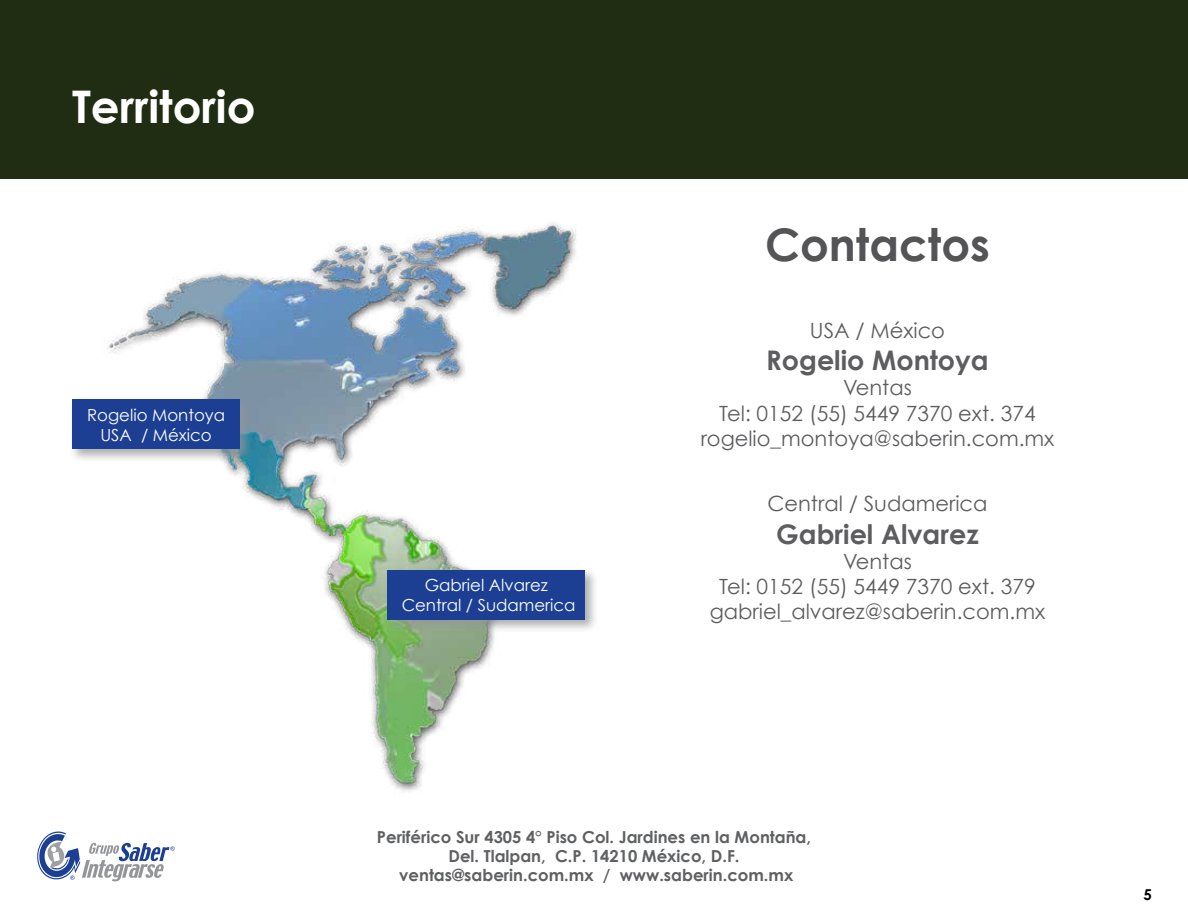
<style>
.page{position:relative;width:1188px;height:918px;background:#fff}
.page>*{position:absolute;margin:0;border:0;box-sizing:border-box;transform-origin:0 0}
.t1{font:700 45px "Century Gothic";color:#fff}
.t2{font:700 45px "Century Gothic";color:#545456}
.t3{font:700 27px "Century Gothic";color:#5d5d60}
.t4{font:21px/25.2px "Century Gothic";color:#5d5d60;text-align:center}
.t5{font:16.65px/20px "Century Gothic";color:#fff;text-align:center}
.t6{font:700 16.5px/18.8px "Century Gothic";color:#5f6062;text-align:center}
.t7{font:700 15px "Century Gothic";color:#000}
</style>
<div class="page">
<div style="left:0;top:0;width:1188px;height:178px;background:#202d13"></div>
<svg style="left:37px;top:831px;width:138px;height:51px"></svg>
<img style="left:107px;top:222px;width:470px;height:570px">
<div style="left:385px;top:567px;width:214px;height:66px;background:#939598;opacity:.75"></div>
<div style="left:388px;top:570px;width:197px;height:49px;background:#1c3f94"></div>
<div style="left:69px;top:397px;width:184px;height:66px;background:#939598;opacity:.75"></div>
<div style="left:72px;top:399px;width:168px;height:50px;background:#1c3f94"></div>
<h1 class="t1" style="left:72px;top:79px;width:185px">Territorio</h1>
<p class="t5" style="left:87px;top:404px;width:139px">Rogelio Montoya<br>USA / México</p>
<h1 class="t2" style="left:765px;top:216px;width:226px">Contactos</h1>
<p class="t5" style="left:402px;top:575px;width:175px">Gabriel Alvarez<br>Central / Sudamerica</p>
<p class="t4" style="left:810px;top:317px;width:137px">USA / México</p>
<p class="t3" style="left:766px;top:343px;width:224px">Rogelio Montoya</p>
<p class="t4" style="left:701px;top:375px;width:355px">Ventas<br>Tel: 0152 (55) 5449 7370 ext. 374 rogelio_montoya@saberin.com.mx</p>
<p class="t4" style="left:767px;top:491px;width:222px">Central / Sudamerica</p>
<p class="t3" style="left:776px;top:517px;width:204px">Gabriel Alvarez</p>
<p class="t4" style="left:710px;top:549px;width:337px">Ventas<br>Tel: 0152 (55) 5449 7370 ext. 379 gabriel_alvarez@saberin.com.mx</p>
<p class="t6" style="left:377px;top:828px;width:436px">Periférico Sur 4305 4° Piso Col. Jardines en la Montaña,<br>Del. Tlalpan, C.P. 14210 México, D.F. ventas@saberin.com.mx / www.saberin.com.mx</p>
<p class="t7" style="left:1144px;top:885px;width:10px">5</p>
</div>
